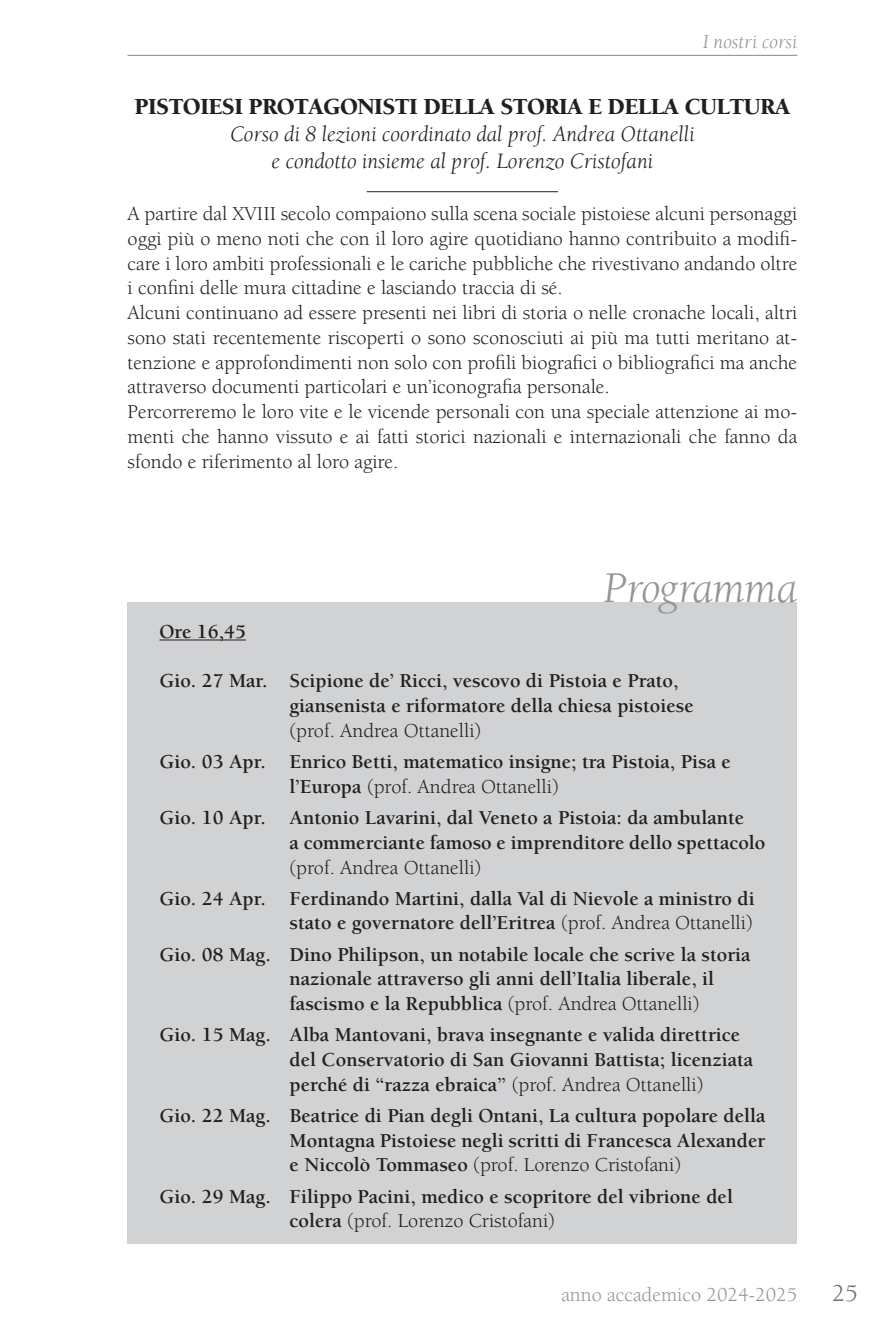
<style>
.page{position:relative;width:893px;height:1340px;background:#fff}
.page>*{position:absolute;margin:0;border:0;box-sizing:border-box;transform-origin:0 0}
.t1{font:italic 45px "Berkeley";letter-spacing:-.01em;color:#939598}
.t2{font:24.75px "Berkeley";color:#6c6d70}
.t3{font:900 23.62px "Berkeley";letter-spacing:-.025em;color:#231f20}
.t4{font:italic 22.5px/27px "Berkeley";color:#231f20;text-align:center}
.t5{font:700 20.25px/24.8px "Berkeley";color:#231f20}
.t6{font:20.25px/24.8px "Berkeley";color:#231f20}
.t7{font:20.25px "Berkeley";color:#939598}
.t8{font:italic 20.25px "Berkeley";letter-spacing:.005em;color:#939598}
.s1{font-weight:400}
</style>
<div class="page">
<hr style="left:128px;top:55px;width:669px;height:1px;background:#939598">
<div style="left:128px;top:602px;width:669px;height:642px;background:#d1d2d4"></div>
<hr style="left:367px;top:191px;width:191px;height:1px;background:#231f20">
<hr style="left:159px;top:639px;width:87px;height:1px;background:#231f20">
<p class="t8" style="left:703px;top:31px;width:96px">I nostri corsi</p>
<p class="t3" style="left:135px;top:94px;width:657px">PISTOIESI PROTAGONISTI DELLA STORIA E DELLA CULTURA</p>
<p class="t4" style="left:230px;top:121px;width:466px">Corso di 8 lezioni coordinato dal prof. Andrea Ottanelli e condotto insieme al prof. Lorenzo Cristofani</p>
<p class="t6" style="left:128px;top:202px;width:671px">A partire dal XVIII secolo compaiono sulla scena sociale pistoiese alcuni personaggi oggi più o meno noti che con il loro agire quotidiano hanno contribuito a modifi&shy;care i loro ambiti professionali e le cariche pubbliche che rivestivano andando oltre i confini delle mura cittadine e lasciando traccia di sé.<br>Alcuni continuano ad essere presenti nei libri di storia o nelle cronache locali, altri sono stati recentemente riscoperti o sono sconosciuti ai più ma tutti meritano at&shy;tenzione e approfondimenti non solo con profili biografici o bibliografici ma anche attraverso documenti particolari e un’iconografia personale.<br>Percorreremo le loro vite e le vicende personali con una speciale attenzione ai mo&shy;menti che hanno vissuto e ai fatti storici nazionali e internazionali che fanno da sfondo e riferimento al loro agire.</p>
<h1 class="t1" style="left:603px;top:565px;width:196px">Programma</h1>
<p class="t5" style="left:159px;top:619px;width:88px">Ore 16,45</p>
<p class="t5" style="left:290px;top:669px;width:406px;text-indent:-130px">Gio. 27 Mar. Scipione de’ Ricci, vescovo di Pistoia e Prato, giansenista e riformatore della chiesa pistoiese</p>
<p class="t6" style="left:290px;top:718px;width:193px">(prof. Andrea Ottanelli)</p>
<p class="t5" style="left:290px;top:749px;width:443px;text-indent:-130px">Gio. 03 Apr. Enrico Betti, matematico insigne; tra Pistoia, Pisa e l’Europa <span class="s1">(prof. Andrea Ottanelli)</span></p>
<p class="t5" style="left:290px;top:805px;width:477px;text-indent:-130px">Gio. 10 Apr. Antonio Lavarini, dal Veneto a Pistoia: da ambulante<br>a commerciante famoso e imprenditore dello spettacolo</p>
<p class="t6" style="left:290px;top:855px;width:193px">(prof. Andrea Ottanelli)</p>
<p class="t5" style="left:159px;top:886px;width:597px;text-align:right">Gio. 24 Apr. Ferdinando Martini, dalla Val di Nievole a ministro di stato e governatore dell’Eritrea <span class="s1">(prof. Andrea Ottanelli)</span></p>
<p class="t5" style="left:290px;top:942px;width:462px;text-indent:-130px">Gio. 08 Mag. Dino Philipson, un notabile locale che scrive la storia nazionale attraverso gli anni dell’Italia liberale, il fascismo e la Repubblica <span class="s1">(prof. Andrea Ottanelli)</span></p>
<p class="t5" style="left:290px;top:1022px;width:465px;text-indent:-130px">Gio. 15 Mag. Alba Mantovani, brava insegnante e valida direttrice del Conservatorio di San Giovanni Battista; licenziata perché di “razza ebraica” <span class="s1">(prof. Andrea Ottanelli)</span></p>
<p class="t5" style="left:290px;top:1103px;width:477px;text-align:justify;text-indent:-130px">Gio. 22 Mag. Beatrice di Pian degli Ontani, La cultura popolare della Montagna Pistoiese negli scritti di Francesca Alexander e Niccolò Tommaseo <span class="s1">(prof. Lorenzo Cristofani)</span></p>
<p class="t5" style="left:290px;top:1184px;width:445px;text-indent:-130px">Gio. 29 Mag. Filippo Pacini, medico e scopritore del vibrione del colera <span class="s1">(prof. Lorenzo Cristofani)</span></p>
<p class="t7" style="left:561px;top:1283px;width:237px">anno accademico 2024-2025</p>
<p class="t2" style="left:832px;top:1280px;width:27px">25</p>
</div>
